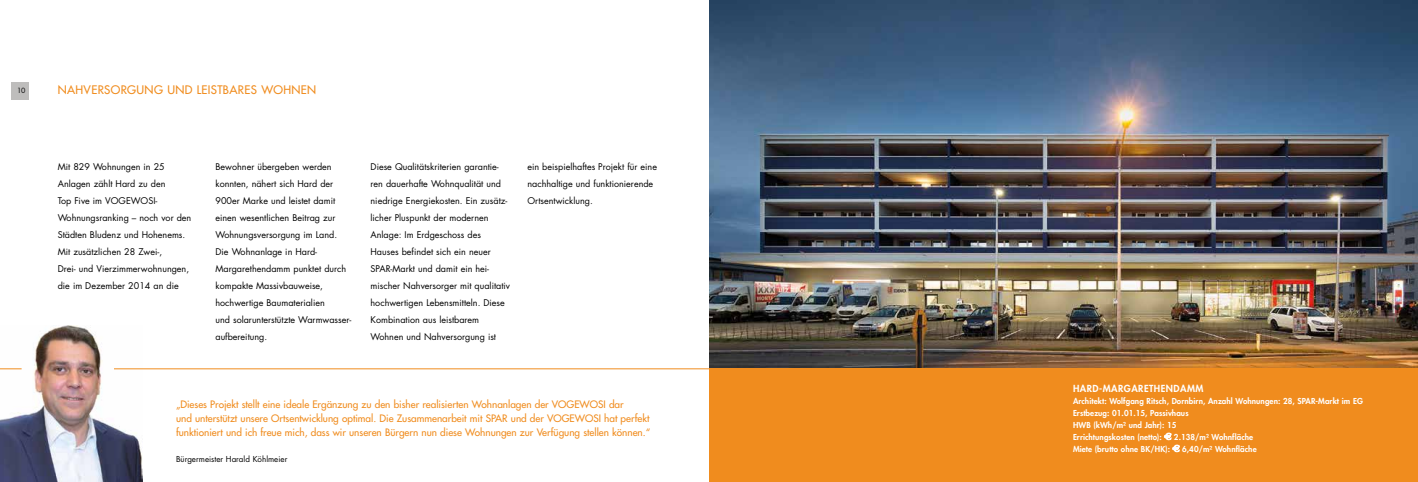
<style>
.page{position:relative;width:1418px;height:482px;background:#fff}
.page>*{position:absolute;margin:0;border:0;box-sizing:border-box;transform-origin:0 0}
.t1{font:500 11.5px "Futura Std";letter-spacing:.03em;color:#f08c1e}
.t2{font:500 10px/14px "Futura Std";color:#f08c1e}
.t3{font:800 9.5px "Futura Std";letter-spacing:.05em;color:#fff}
.t4{font:9px/17px "Futura Std";color:#000}
.t5{font:800 8px/12px "Futura Std";letter-spacing:.01em;color:#fff}
.t6{font:8px "Futura Std";color:#000}
.t7{font:7px "Futura Std";color:#000}
.s1{font-family:"Euro Sans Std";font-weight:400;font-size:9.5px}
</style>
<div class="page">
<div style="left:11px;top:82px;width:17px;height:17px;background:#bebdbc"></div>
<img style="left:0;top:326px;width:143px;height:156px">
<img style="left:709px;top:0;width:708px;height:369px">
<hr style="left:114px;top:369px;width:595px;height:1px;background:#f08c1e">
<div style="left:709px;top:369px;width:708px;height:113px;background:#f08c1e"></div>
<svg style="left:1164px;top:433px;width:15px;height:19px"></svg>
<svg style="left:0;top:369px;width:22px;height:1px"></svg>
<p class="t7" style="left:17px;top:86px;width:10px">10</p>
<p class="t1" style="left:58px;top:83px;width:260px">NAHVERSORGUNG UND LEISTBARES WOHNEN</p>
<p class="t4" style="left:58px;top:158px;width:135px">Mit 829 Wohnungen in 25<br>Anlagen zählt Hard zu den<br>Top Five im VOGEWOSI-<br>Wohnungsranking – noch vor den<br>Städten Bludenz und Hohenems.<br>Mit zusätzlichen 28 Zwei-,<br>Drei- und Vierzimmerwohnungen, die im Dezember 2014 an die</p>
<p class="t4" style="left:215px;top:158px;width:137px">Bewohner übergeben werden konnten, nähert sich Hard der<br>900er Marke und leistet damit einen wesentlichen Beitrag zur<br>Wohnungsversorgung im Land.<br>Die Wohnanlage in Hard-<br>Margarethendamm punktet durch kompakte Massivbauweise, hochwertige Baumaterialien<br>und solarunterstützte Warmwasser&shy;aufbereitung.</p>
<p class="t4" style="left:370px;top:158px;width:141px">Diese Qualitätskriterien garantie&shy;ren dauerhafte Wohnqualität und niedrige Energiekosten. Ein zusätz&shy;licher Pluspunkt der modernen<br>Anlage: Im Erdgeschoss des<br>Hauses befindet sich ein neuer<br>SPAR-Markt und damit ein hei&shy;mischer Nahversorger mit qualitativ hochwertigen Lebensmitteln. Diese<br>Kombination aus leistbarem<br>Wohnen und Nahversorgung ist</p>
<p class="t4" style="left:527px;top:158px;width:131px">ein beispielhaftes Projekt für eine nachhaltige und funktionierende<br>Ortsentwicklung.</p>
<p class="t2" style="left:176px;top:398px;width:475px">„Dieses Projekt stellt eine ideale Ergänzung zu den bisher realisierten Wohnanlagen der VOGEWOSI dar<br>und unterstützt unsere Ortsentwicklung optimal. Die Zusammenarbeit mit SPAR und der VOGEWOSI hat perfekt funktioniert und ich freue mich, dass wir unseren Bürgern nun diese Wohnungen zur Verfügung stellen können.“</p>
<p class="t6" style="left:176px;top:454px;width:113px">Bürgermeister Harald Köhlmeier</p>
<p class="t3" style="left:1072px;top:382px;width:132px">HARD-MARGARETHENDAMM</p>
<p class="t5" style="left:1072px;top:395px;width:291px">Architekt: Wolfgang Ritsch, Dornbirn, Anzahl Wohnungen: 28, SPAR-Markt im EG Erstbezug: 01.01.15, Passivhaus<br>HWB (kWh/m² und Jahr): 15<br>Errichtungskosten (netto): <span class="s1">€</span> 2.138/m² Wohnfläche<br>Miete (brutto ohne BK/HK): <span class="s1">€</span> 6,40/m² Wohnfläche</p>
</div>
